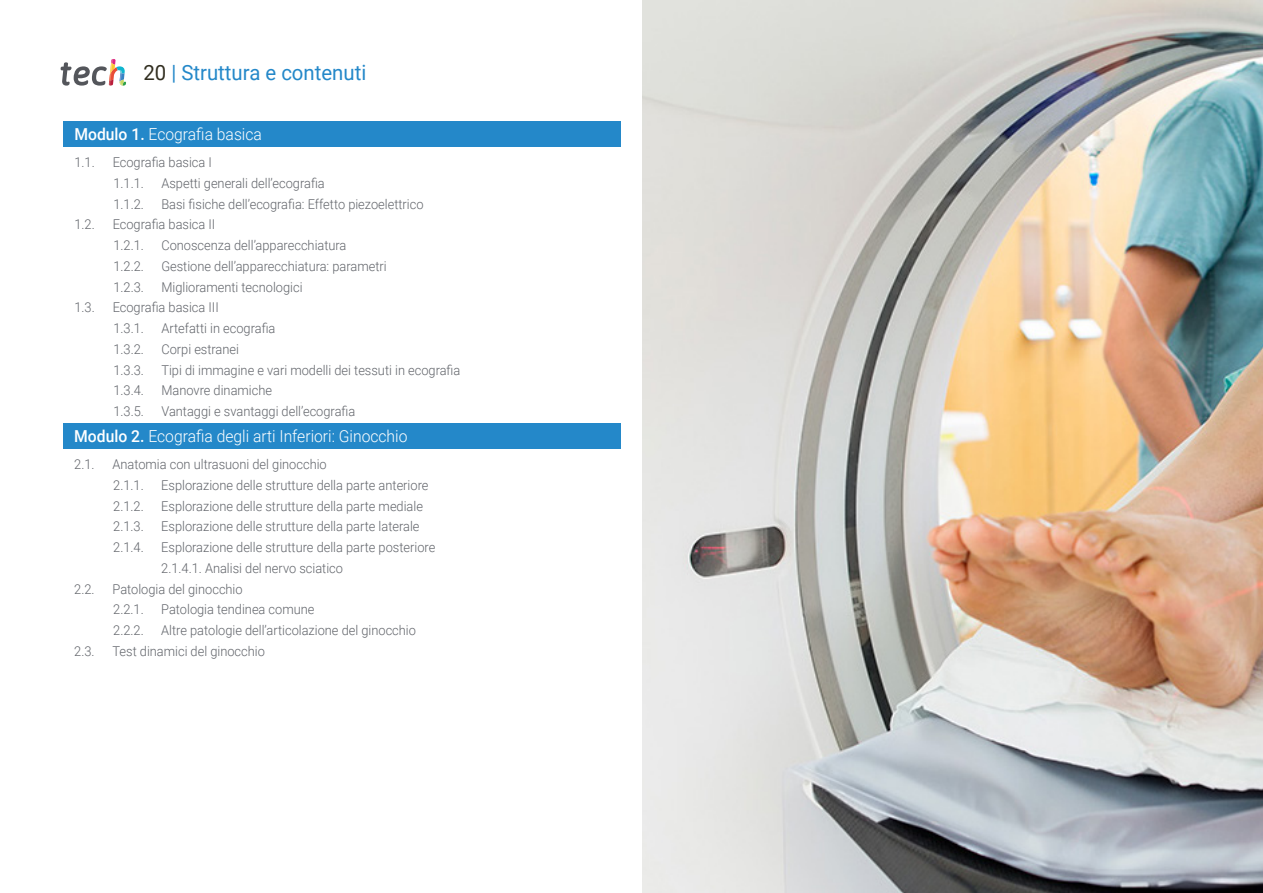
<style>
.page{position:relative;width:1263px;height:893px;background:#fff}
.page>*{position:absolute;margin:0;border:0;box-sizing:border-box;transform-origin:0 0}
.t1{font:21px "Roboto";color:#2488c9}
.t2{font:300 16.5px "Roboto";color:#fff;scale:.95 1}
.t3{font:300 13.5px/20.7px "Roboto";color:#61646a;scale:.95 1}
.s1{color:#312e20}
.s2{font-weight:500}
</style>
<div class="page">
<img style="left:642px;top:0;width:621px;height:893px">
<svg style="left:61px;top:59px;width:65px;height:27px"></svg>
<div style="left:63px;top:121px;width:558px;height:25px;background:#2488c9"></div>
<div style="left:63px;top:423px;width:558px;height:25px;background:#2488c9"></div>
<h1 class="t1" style="left:144px;top:57px;width:224px"><span class="s1">20</span> | Struttura e contenuti</h1>
<p class="t2" style="left:74px;top:123px;width:199px"><span class="s2">Modulo 1.</span> Ecografia basica</p>
<p class="t3" style="left:74px;top:151px;width:23px">1.1.</p>
<p class="t3" style="left:113px;top:151px;width:106px">Ecografia basica I<br>1.1.1.</p>
<p class="t3" style="left:161px;top:172px;width:173px">Aspetti generali dell’ecografia</p>
<p class="t3" style="left:113px;top:193px;width:34px">1.1.2.</p>
<p class="t3" style="left:161px;top:193px;width:277px">Basi fisiche dell’ecografia: Effetto piezoelettrico</p>
<p class="t3" style="left:74px;top:214px;width:23px">1.2.</p>
<p class="t3" style="left:113px;top:214px;width:110px">Ecografia basica II<br>1.2.1.</p>
<p class="t3" style="left:161px;top:234px;width:196px">Conoscenza dell’apparecchiatura</p>
<p class="t3" style="left:113px;top:255px;width:34px">1.2.2.</p>
<p class="t3" style="left:161px;top:255px;width:239px">Gestione dell’apparecchiatura: parametri</p>
<p class="t3" style="left:113px;top:276px;width:34px">1.2.3.</p>
<p class="t3" style="left:161px;top:276px;width:150px">Miglioramenti tecnologici</p>
<p class="t3" style="left:74px;top:297px;width:23px">1.3.</p>
<p class="t3" style="left:113px;top:297px;width:113px">Ecografia basica III<br>1.3.1.</p>
<p class="t3" style="left:161px;top:317px;width:121px">Artefatti in ecografia</p>
<p class="t3" style="left:113px;top:338px;width:34px">1.3.2.</p>
<p class="t3" style="left:161px;top:338px;width:83px">Corpi estranei</p>
<p class="t3" style="left:113px;top:359px;width:34px">1.3.3.</p>
<p class="t3" style="left:161px;top:359px;width:316px">Tipi di immagine e vari modelli dei tessuti in ecografia</p>
<p class="t3" style="left:113px;top:380px;width:34px">1.3.4.</p>
<p class="t3" style="left:161px;top:380px;width:118px">Manovre dinamiche</p>
<p class="t3" style="left:113px;top:400px;width:34px">1.3.5.</p>
<p class="t3" style="left:161px;top:400px;width:206px">Vantaggi e svantaggi dell’ecografia</p>
<p class="t2" style="left:74px;top:424px;width:352px"><span class="s2">Modulo 2.</span> Ecografia degli arti Inferiori: Ginocchio</p>
<p class="t3" style="left:74px;top:453px;width:23px">2.1.</p>
<p class="t3" style="left:112px;top:453px;width:227px">Anatomia con ultrasuoni del ginocchio<br>2.1.1.</p>
<p class="t3" style="left:161px;top:474px;width:283px">Esplorazione delle strutture della parte anteriore</p>
<p class="t3" style="left:113px;top:495px;width:34px">2.1.2.</p>
<p class="t3" style="left:161px;top:495px;width:277px">Esplorazione delle strutture della parte mediale</p>
<p class="t3" style="left:113px;top:516px;width:34px">2.1.3.</p>
<p class="t3" style="left:161px;top:516px;width:273px">Esplorazione delle strutture della parte laterale</p>
<p class="t3" style="left:113px;top:536px;width:34px">2.1.4.</p>
<p class="t3" style="left:161px;top:536px;width:290px">Esplorazione delle strutture della parte posteriore<br>2.1.4.1. Analisi del nervo sciatico</p>
<p class="t3" style="left:74px;top:578px;width:23px">2.2.</p>
<p class="t3" style="left:112px;top:578px;width:139px">Patologia del ginocchio<br>2.2.1.</p>
<p class="t3" style="left:161px;top:599px;width:163px">Patologia tendinea comune</p>
<p class="t3" style="left:113px;top:619px;width:34px">2.2.2.</p>
<p class="t3" style="left:161px;top:619px;width:270px">Altre patologie dell’articolazione del ginocchio</p>
<p class="t3" style="left:74px;top:640px;width:23px">2.3.</p>
<p class="t3" style="left:112px;top:640px;width:162px">Test dinamici del ginocchio</p>
</div>
